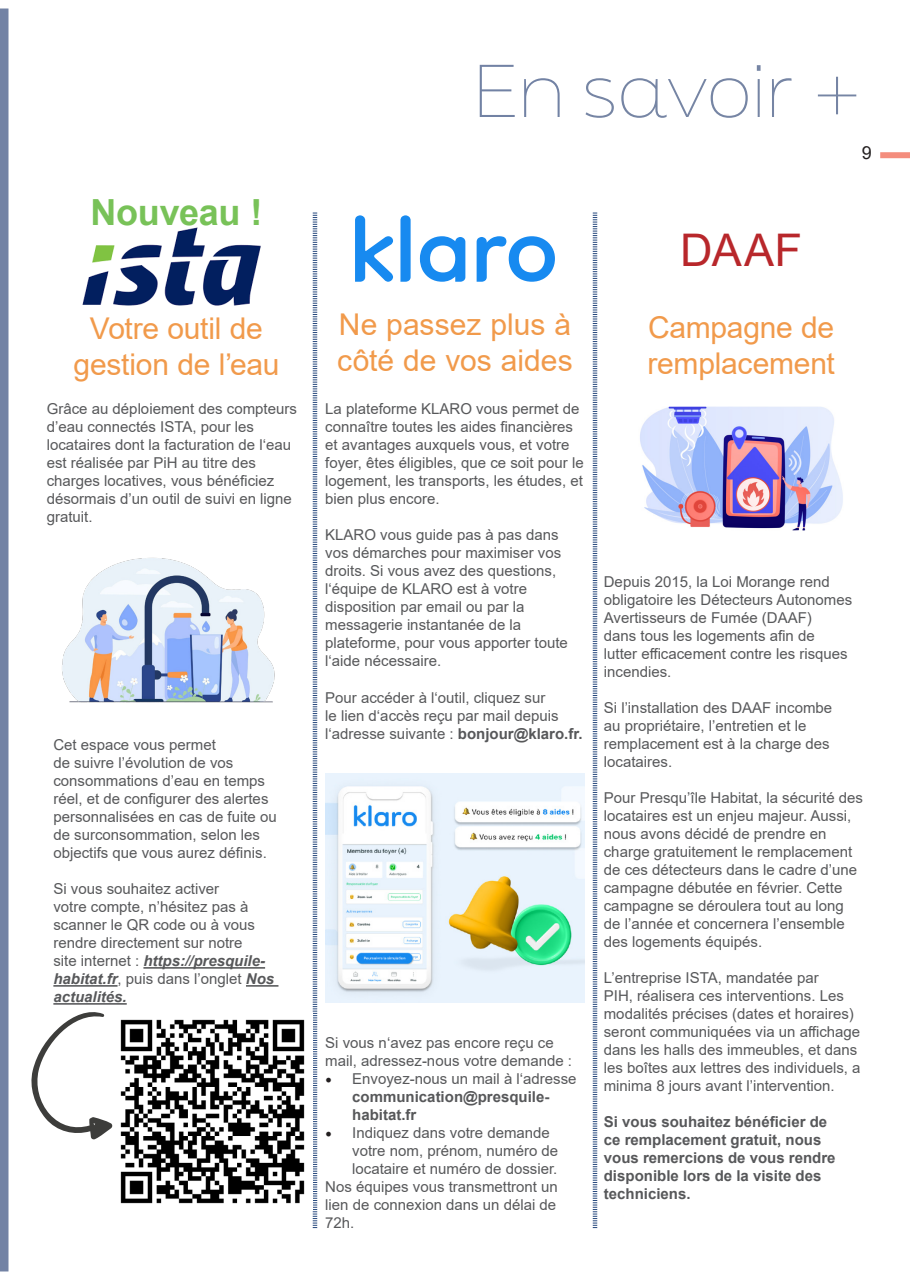
<style>
.page{position:relative;width:910px;height:1280px;background:#fff}
.page>*{position:absolute;margin:0;border:0;box-sizing:border-box;transform-origin:0 0}
.En-tête_de_l_histoire{font:100 70.5px "Final Six";color:#7685a4}
.Détails_de_la_page{font:45px "Arial";color:#b8272b}
.Headline{font:700 36px "Arial";letter-spacing:-.005em;color:#78c258}
.Détails_de_la_page-2{font:30px/36px "Arial";letter-spacing:-.005em;color:#f19a4b;text-align:center}
.t1{font:18px "Arial";color:#231f20}
.t2{font:15px/18px "Arial";color:#57585a}
.t3{font:700 15px/18px "Arial";color:#57585a}
.s1{font-weight:700;font-style:italic}
.s2{color:#7282a4}
.s3{font-weight:700}
.s4{font-family:"Minion Pro";font-weight:400;font-size:18px;color:#231f20}
.s5{font-weight:400}
.s6{font-family:"Minion Pro";font-size:18px;color:#231f20}
</style>
<div class="page">
<svg style="left:0;top:9px;width:9px;height:1262px;background:#7988a8"></svg>
<img style="left:325px;top:773px;width:260px;height:229px">
<svg style="left:312px;top:212px;width:6px;height:1016px"></svg>
<svg style="left:592px;top:212px;width:6px;height:1016px"></svg>
<img style="left:82px;top:227px;width:179px;height:79px">
<img style="left:640px;top:406px;width:203px;height:125px">
<img style="left:120px;top:1012px;width:193px;height:199px">
<hr style="left:143px;top:967px;width:122px;height:2px;background:#57585a">
<hr style="left:53px;top:985px;width:65px;height:2px;background:#57585a">
<hr style="left:246px;top:985px;width:32px;height:2px;background:#57585a">
<hr style="left:53px;top:1003px;width:74px;height:2px;background:#57585a">
<img style="left:62px;top:557px;width:213px;height:146px">
<svg style="left:31px;top:1012px;width:82px;height:128px"></svg>
<svg style="left:355px;top:215px;width:38px;height:67px"></svg>
<svg style="left:400px;top:215px;width:11px;height:67px"></svg>
<svg style="left:420px;top:236px;width:45px;height:46px"></svg>
<svg style="left:477px;top:236px;width:78px;height:46px"></svg>
<div style="left:880px;top:152px;width:30px;height:6px;background:#f48d7d"></div>
<p class="Headline" style="left:90px;top:186px;width:174px">Nouveau !</p>
<p class="Détails_de_la_page-2" style="left:74px;top:311px;width:207px">Votre outil de gestion de l’eau</p>
<p class="t2" style="left:47px;top:400px;width:252px">Grâce au déploiement des compteurs d’eau connectés ISTA, pour les locataires dont la facturation de l‘eau est réalisée par PiH au titre des charges locatives, vous bénéficiez désormais d’un outil de suivi en ligne gratuit.</p>
<p class="t2" style="left:53px;top:736px;width:225px">Cet espace vous permet<br>de suivre l’évolution de vos consommations d’eau en temps réel, et de configurer des alertes personnalisées en cas de fuite ou de surconsommation, selon les objectifs que vous aurez définis.</p>
<p class="t2" style="left:53px;top:880px;width:222px">Si vous souhaitez activer<br>votre compte, n’hésitez pas à scanner le QR code ou à vous rendre directement sur notre<br>site internet : <span class="s1">https://presquile&shy;habitat.fr</span>, puis dans l’onglet <span class="s1">Nos actualités.</span></p>
<p class="En-tête_de_l_histoire" style="left:473px;top:39px;width:392px"><span class="s2">En</span> savoir +</p>
<p class="t1" style="left:862px;top:140px;width:12px">9</p>
<p class="Détails_de_la_page-2" style="left:337px;top:307px;width:237px;text-align:left">Ne passez plus à côté de vos aides</p>
<p class="t2" style="left:325px;top:400px;width:260px">La plateforme KLARO vous permet de connaître toutes les aides financières et avantages auxquels vous, et votre foyer, êtes éligibles, que ce soit pour le logement, les transports, les études, et bien plus encore.</p>
<p class="t2" style="left:325px;top:526px;width:237px">KLARO vous guide pas à pas dans vos démarches pour maximiser vos droits. Si vous avez des questions, l‘équipe de KLARO est à votre</p>
<p class="t2" style="left:325px;top:598px;width:244px">disposition par email ou par la messagerie instantanée de la plateforme, pour vous apporter toute l‘aide nécessaire.</p>
<p class="t2" style="left:325px;top:688px;width:259px">Pour accéder à l‘outil, cliquez sur<br>le lien d‘accès reçu par mail depuis l‘adresse suivante : <span class="s3">bonjour@klaro.fr.</span></p>
<p class="t2" style="left:325px;top:1033px;width:248px">Si vous n‘avez pas encore reçu ce mail, adressez-nous votre demande :</p>
<p class="t3" style="left:352px;top:1070px;width:226px;text-indent:-27px"><span class="s4">•</span> <span class="s5">Envoyez-nous un mail à l‘adresse </span>communication@presquile&shy;habitat.fr</p>
<p class="t2" style="left:352px;top:1123px;width:207px;text-indent:-27px"><span class="s6">•</span> Indiquez dans votre demande votre nom, prénom, numéro de locataire et numéro de dossier.</p>
<p class="t2" style="left:325px;top:1177px;width:234px;text-align:justify">Nos équipes vous transmettront un lien de connexion dans un délai de 72h.</p>
<p class="Détails_de_la_page" style="left:680px;top:220px;width:123px">DAAF</p>
<p class="Détails_de_la_page-2" style="left:648px;top:310px;width:188px">Campagne de</p>
<p class="Détails_de_la_page-2" style="left:647px;top:346px;width:189px">remplacement</p>
<p class="t2" style="left:604px;top:573px;width:250px">Depuis 2015, la Loi Morange rend obligatoire les Détecteurs Autonomes<br>Avertisseurs de Fumée (DAAF)<br>dans tous les logements afin de<br>lutter efficacement contre les risques incendies.</p>
<p class="t2" style="left:604px;top:699px;width:230px">Si l’installation des DAAF incombe au propriétaire, l’entretien et le remplacement est à la charge des locataires.</p>
<p class="t2" style="left:604px;top:789px;width:261px">Pour Presqu’île Habitat, la sécurité des locataires est un enjeu majeur. Aussi, nous avons décidé de prendre en charge gratuitement le remplacement de ces détecteurs dans le cadre d’une campagne débutée en février. Cette campagne se déroulera tout au long de l’année et concernera l’ensemble des logements équipés.</p>
<p class="t2" style="left:604px;top:969px;width:258px">L’entreprise ISTA, mandatée par<br>PIH, réalisera ces interventions. Les modalités précises (dates et horaires) seront communiquées via un affichage dans les halls des immeubles, et dans les boîtes aux lettres des individuels, a minima 8 jours avant l’intervention.</p>
<p class="t3" style="left:604px;top:1113px;width:233px">Si vous souhaitez bénéficier de ce remplacement gratuit, nous vous remercions de vous rendre disponible lors de la visite des techniciens.</p>
</div>
